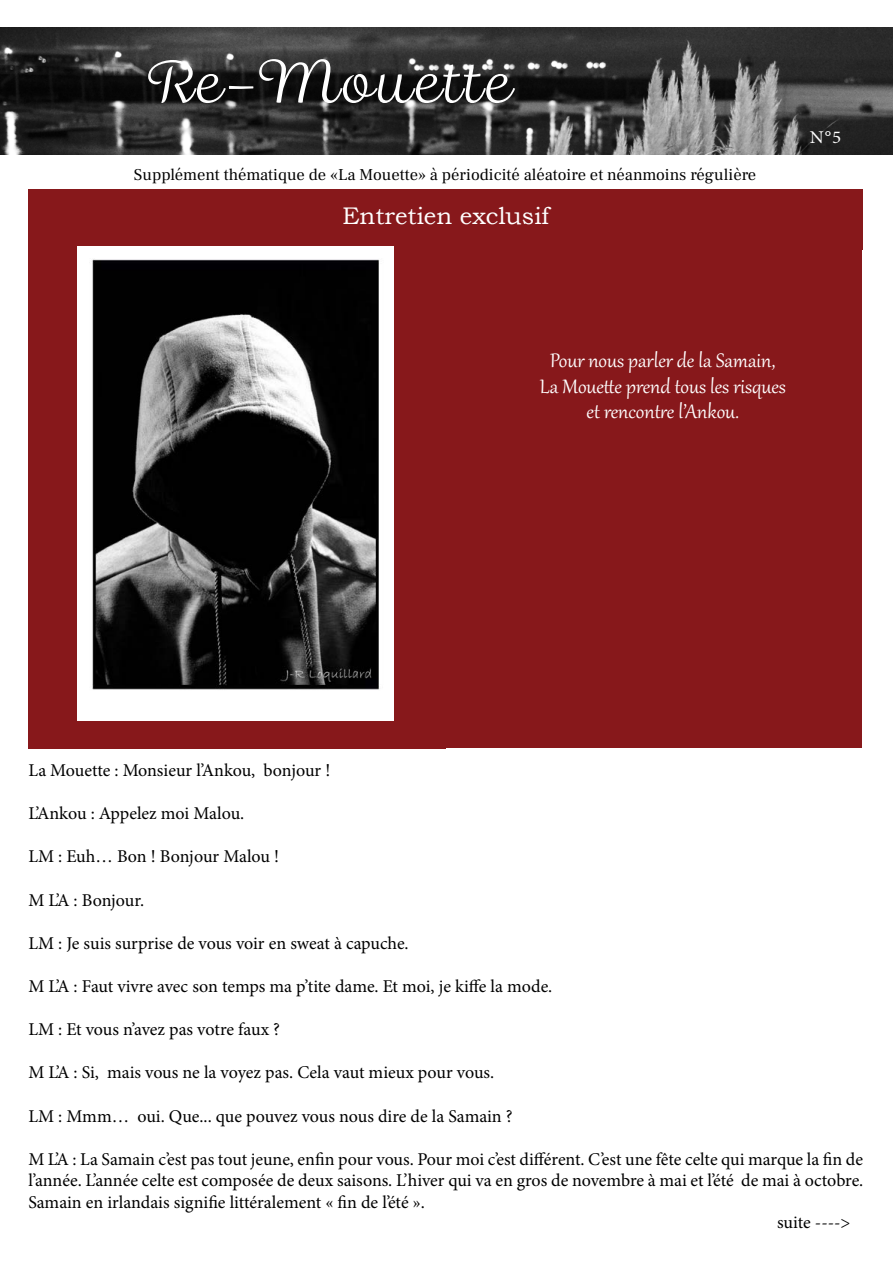
<style>
.page{position:relative;width:893px;height:1263px;background:#fff}
.page>*{position:absolute;margin:0;border:0;box-sizing:border-box;transform-origin:0 0}
.t1{font:55.5px "Madre Script";letter-spacing:.05em;color:#fff;scale:1.05 1}
.t2{font:24px/25.5px "Gabriola";color:#fff;text-align:center}
.t3{font:24px "Bookman Old Style";color:#fff}
.t4{font:18px "Minion Pro";letter-spacing:-.005em;color:#000}
.t5{font:18px "Minion Pro";color:#fff;scale:1.05 1}
.t6{font:16.5px "Frank Ruhl Hofshi";color:#000}
</style>
<div class="page">
<div style="left:444px;top:246px;width:418px;height:502px;background:#87181b"></div>
<div style="left:28px;top:250px;width:418px;height:498px;background:#87181b"></div>
<img style="left:0;top:28px;width:893px;height:127px">
<div style="left:28px;top:189px;width:835px;height:61px;background:#87181b"></div>
<img style="left:77px;top:246px;width:316px;height:475px">
<svg style="left:0;top:63px;width:5px;height:11px"></svg>
<h1 class="t1" style="left:148px;top:51px;width:348px">Re-Mouette</h1>
<p class="t6" style="left:134px;top:164px;width:624px">Supplément thématique de «La Mouette» à périodicité aléatoire et néanmoins régulière</p>
<h2 class="t3" style="left:342px;top:203px;width:208px">Entretien exclusif</h2>
<p class="t5" style="left:810px;top:126px;width:31px">N°5</p>
<h2 class="t2" style="left:540px;top:346px;width:247px">Pour nous parler de la Samain,<br>La Mouette prend tous les risques et rencontre l’Ankou.</h2>
<p class="t4" style="left:28px;top:758px;width:303px">La Mouette : Monsieur l’Ankou, bonjour !</p>
<p class="t4" style="left:28px;top:801px;width:217px">L’Ankou : Appelez moi Malou.</p>
<p class="t4" style="left:28px;top:844px;width:252px">LM : Euh… Bon ! Bonjour Malou !</p>
<p class="t4" style="left:28px;top:888px;width:117px">M L’A : Bonjour.</p>
<p class="t4" style="left:28px;top:931px;width:382px">LM : Je suis surprise de vous voir en sweat à capuche.</p>
<p class="t4" style="left:28px;top:974px;width:525px">M L’A : Faut vivre avec son temps ma p’tite dame. Et moi, je kiffe la mode.</p>
<p class="t4" style="left:28px;top:1017px;width:253px">LM : Et vous n’avez pas votre faux ?</p>
<p class="t4" style="left:28px;top:1060px;width:467px">M L’A : Si, mais vous ne la voyez pas. Cela vaut mieux pour vous.</p>
<p class="t4" style="left:28px;top:1104px;width:486px">LM : Mmm… oui. Que... que pouvez vous nous dire de la Samain ?</p>
<p class="t4" style="left:28px;top:1147px;width:836px">M L’A : La Samain c’est pas tout jeune, enfin pour vous. Pour moi c’est différent. C’est une fête celte qui marque la fin de</p>
<p class="t4" style="left:28px;top:1168px;width:836px">l’année. L’année celte est composée de deux saisons. L’hiver qui va en gros de novembre à mai et l’été de mai à octobre.</p>
<p class="t4" style="left:28px;top:1190px;width:398px">Samain en irlandais signifie littéralement « fin de l’été ».</p>
<p class="t4" style="left:777px;top:1210px;width:75px">suite ----&gt;</p>
</div>
